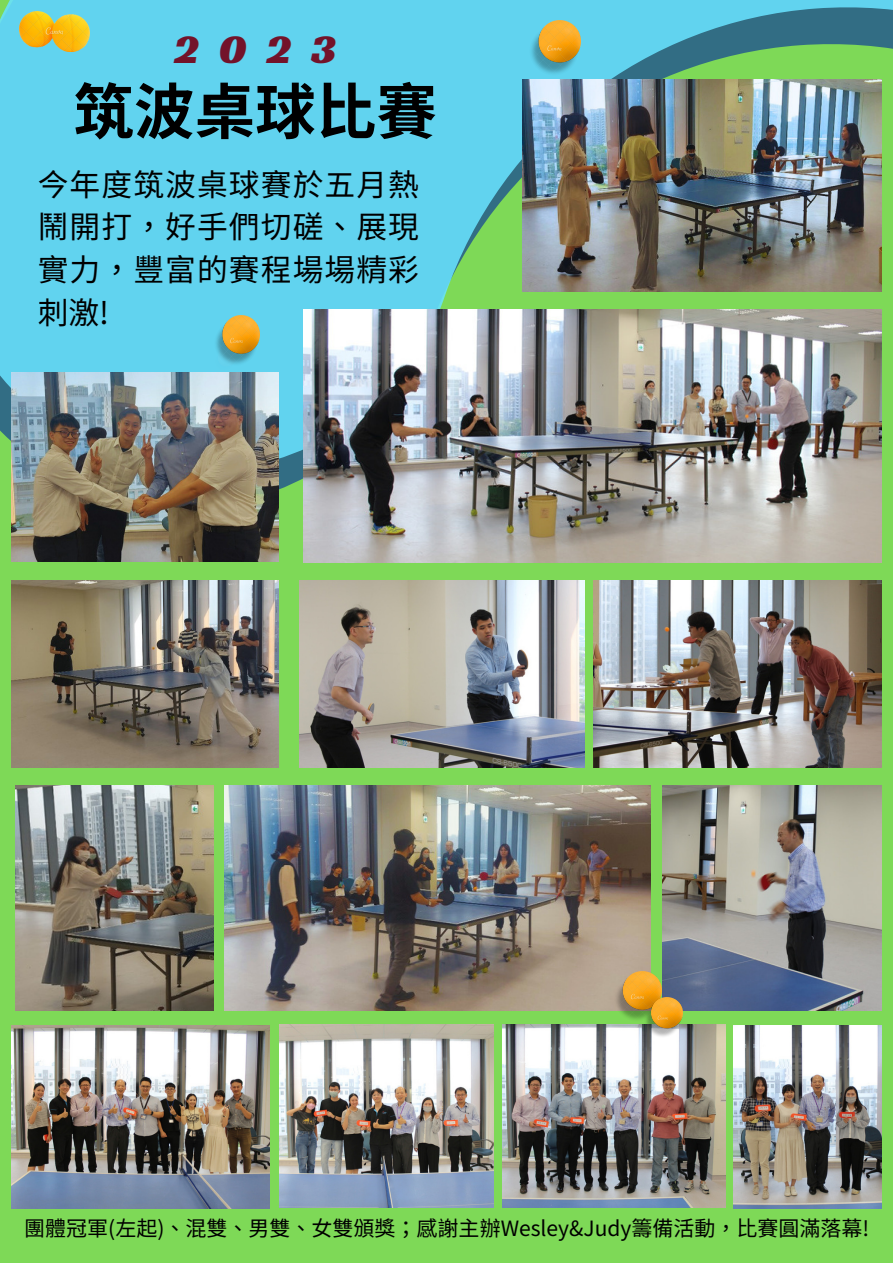
<style>
.page{position:relative;width:893px;height:1263px;background:#7ed957}
.page>*{position:absolute;margin:0;border:0;box-sizing:border-box;transform-origin:0 0}
.t1{font:700 60.6px "Noto Sans TC";color:#000}
.t2{font:42.3px "Racing Sans One";color:#73132a}
.t3{font:30.75px/42.8px "Noto Sans TC";letter-spacing:.035em;color:#000;text-align:justify}
.t4{font:21px "Noto Sans TC";color:#000}
</style>
<div class="page">
<svg style="left:0;top:0;width:893px;height:473px;background:#62ced8"></svg>
<img style="left:20px;top:12px;width:69px;height:39px">
<img style="left:528px;top:20px;width:53px;height:57px">
<img style="left:213px;top:316px;width:47px;height:50px">
<img style="left:12px;top:1025px;width:258px;height:183px">
<img style="left:734px;top:1025px;width:148px;height:183px">
<img style="left:503px;top:1024px;width:222px;height:183px">
<img style="left:279px;top:1024px;width:214px;height:183px">
<img style="left:304px;top:309px;width:578px;height:253px">
<img style="left:594px;top:580px;width:288px;height:188px">
<img style="left:300px;top:580px;width:284px;height:188px">
<img style="left:12px;top:373px;width:267px;height:188px">
<img style="left:662px;top:786px;width:220px;height:224px">
<img style="left:522px;top:80px;width:360px;height:211px">
<img style="left:15px;top:786px;width:198px;height:224px">
<img style="left:225px;top:786px;width:426px;height:224px">
<img style="left:614px;top:972px;width:47px;height:48px">
<img style="left:644px;top:997px;width:38px;height:42px">
<img style="left:12px;top:580px;width:267px;height:187px">
<p class="t2" style="left:174px;top:21px;width:164px">2023</p>
<p class="t1" style="left:73px;top:64px;width:365px">筑波桌球比賽</p>
<p class="t3" style="left:38px;top:161px;width:383px">今年度筑波桌球賽於五月熱鬧開打，好手們切磋、展現實力，豐富的賽程場場精彩刺激!</p>
<p class="t4" style="left:24px;top:1212px;width:846px">團體冠軍(左起)、混雙、男雙、女雙頒獎；感謝主辦Wesley&amp;Judy籌備活動，比賽圓滿落幕!</p>
</div>
